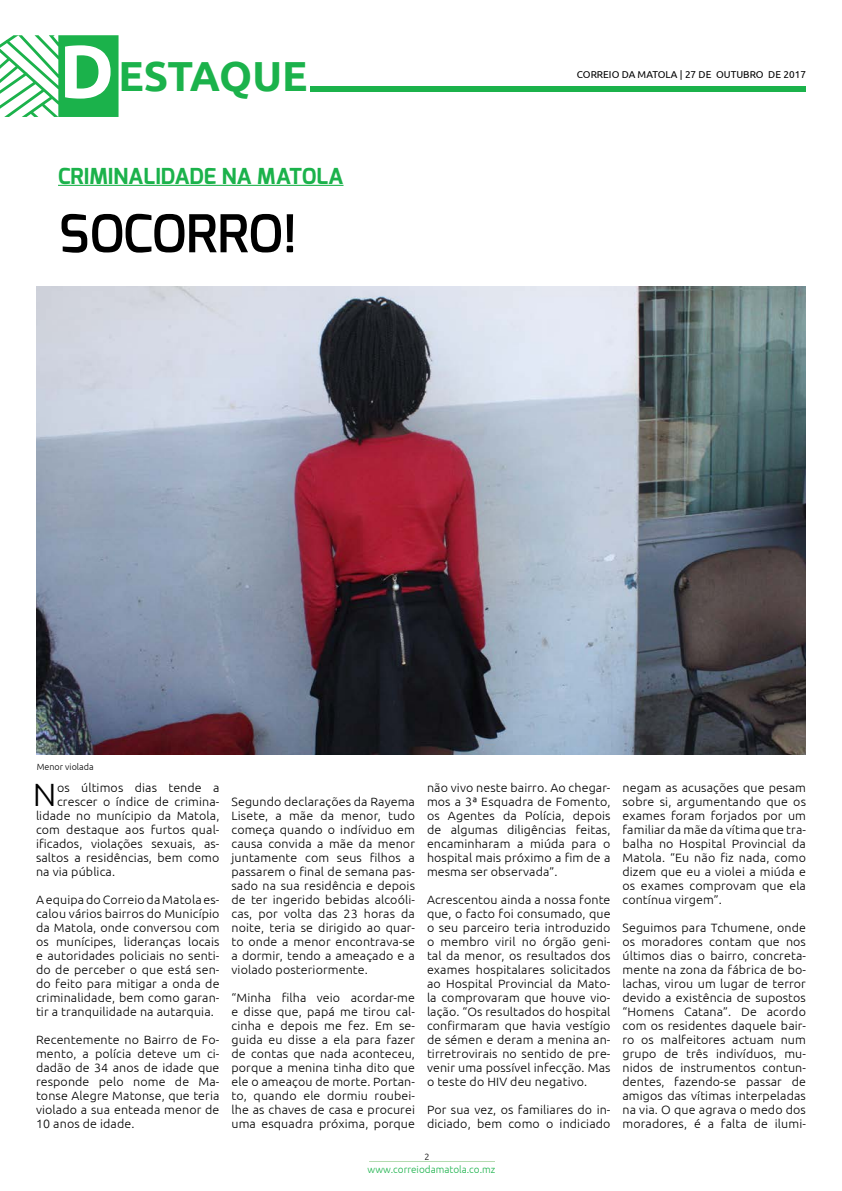
<style>
.page{position:relative;width:842px;height:1191px;background:#fff}
.page>*{position:absolute;margin:0;border:0;box-sizing:border-box;transform-origin:0 0}
.t1{font:600 52px "Exo";letter-spacing:-.01em;color:#000}
.t2{font:700 42px "Ubuntu";letter-spacing:-.01em;color:#1bb24b}
.t3{font:300 32.2px "Ubuntu";color:#000;scale:1.04 1}
.t4{font:700 22px "Exo";color:#1bb24b}
.t5{font:300 12px/14px "Ubuntu";letter-spacing:.01em;color:#000;text-align:justify;scale:1.04 1}
.t6{font:10px "Ubuntu";color:#000}
.t7{font:300 10px "Ubuntu";color:#1bb24b}
.t8{font:300 9px "Ubuntu";color:#000}
.s1{font-size:75px;color:#fff}
</style>
<div class="page">
<svg style="left:0;top:35px;width:119px;height:82px"></svg>
<hr style="left:369px;top:1161px;width:126px;height:1px;background:#b4dbb0">
<div style="left:310px;top:86px;width:496px;height:5px;background:#1bb24b"></div>
<hr style="left:58px;top:185px;width:285px;height:1px;background:#1bb24b">
<img style="left:36px;top:287px;width:770px;height:467px">
<h2 class="t2" style="left:59px;top:51px;width:250px"><span class="s1">D</span>ESTAQUE</h2>
<h3 class="t4" style="left:58px;top:162px;width:287px">CRIMINALIDADE NA MATOLA</h3>
<h1 class="t1" style="left:59px;top:200px;width:240px">SOCORRO!</h1>
<p class="t6" style="left:577px;top:69px;width:231px">CORREIO DA MATOLA | 27 DE OUTUBRO DE 2017</p>
<p class="t8" style="left:37px;top:761px;width:58px">Menor violada</p>
<h3 class="t3" style="left:33px;top:775px;width:24px">N</h3>
<p class="t5" style="left:57px;top:780px;width:158px">os últimos dias tende a</p>
<p class="t5" style="left:57px;top:794px;width:158px">crescer o índice de crimina-</p>
<p class="t5" style="left:36px;top:808px;width:178px">lidade no munícipio da Matola,</p>
<p class="t5" style="left:36px;top:822px;width:178px">com destaque aos furtos qual-</p>
<p class="t5" style="left:36px;top:836px;width:178px">ificados, violações sexuais, as-</p>
<p class="t5" style="left:36px;top:850px;width:178px">saltos a residências, bem como</p>
<p class="t5" style="left:36px;top:864px;width:78px">na via pública.</p>
<p class="t5" style="left:36px;top:892px;width:178px">A equipa do Correio da Matola es&shy;calou vários bairros do Município da Matola, onde conversou com os munícipes, lideranças locais e autoridades policiais no senti&shy;do de perceber o que está sen&shy;do feito para mitigar a onda de criminalidade, bem como garan&shy;tir a tranquilidade na autarquia.</p>
<p class="t5" style="left:36px;top:1032px;width:178px">Recentemente no Bairro de Fo&shy;mento, a polícia deteve um ci&shy;dadão de 34 anos de idade que responde pelo nome de Ma&shy;tonse Alegre Matonse, que teria violado a sua enteada menor de 10 anos de idade.</p>
<p class="t5" style="left:231px;top:794px;width:178px">Segundo declarações da Rayema Lisete, a mãe da menor, tudo começa quando o indíviduo em causa convida a mãe da menor juntamente com seus filhos a passarem o final de semana pas&shy;sado na sua residência e depois de ter ingerido bebidas alcoóli&shy;cas, por volta das 23 horas da noite, teria se dirigido ao quar&shy;to onde a menor encontrava-se a dormir, tendo a ameaçado e a violado posteriormente.</p>
<p class="t5" style="left:231px;top:990px;width:178px">“Minha filha veio acordar-me e disse que, papá me tirou cal&shy;cinha e depois me fez. Em se&shy;guida eu disse a ela para fazer de contas que nada aconteceu, porque a menina tinha dito que ele o ameaçou de morte. Portan&shy;to, quando ele dormiu roubei&shy;lhe as chaves de casa e procurei uma esquadra próxima, porque</p>
<p class="t5" style="left:427px;top:780px;width:178px">não vivo neste bairro. Ao chegar&shy;mos a 3ª Esquadra de Fomento, os Agentes da Polícia, depois de algumas diligências feitas, encaminharam a miúda para o hospital mais próximo a fim de a mesma ser observada”.</p>
<p class="t5" style="left:427px;top:892px;width:178px">Acrescentou ainda a nossa fonte que, o facto foi consumado, que o seu parceiro teria introduzido o membro viril no órgão geni&shy;tal da menor, os resultados dos exames hospitalares solicitados ao Hospital Provincial da Mato&shy;la comprovaram que houve vio&shy;lação. “Os resultados do hospital confirmaram que havia vestígio de sémen e deram a menina an&shy;tirretrovirais no sentido de pre&shy;venir uma possível infecção. Mas o teste do HIV deu negativo.</p>
<p class="t5" style="left:427px;top:1102px;width:178px">Por sua vez, os familiares do in&shy;diciado, bem como o indiciado</p>
<p class="t5" style="left:622px;top:780px;width:178px">negam as acusações que pesam sobre si, argumentando que os exames foram forjados por um familiar da mãe da vítima que tra&shy;balha no Hospital Provincial da Matola. “Eu não fiz nada, como dizem que eu a violei a miúda e os exames comprovam que ela contínua virgem”.</p>
<p class="t5" style="left:622px;top:920px;width:178px">Seguimos para Tchumene, onde os moradores contam que nos últimos dias o bairro, concreta&shy;mente na zona da fábrica de bo&shy;lachas, virou um lugar de terror devido a existência de supostos “Homens Catana”. De acordo com os residentes daquele bair&shy;ro os malfeitores actuam num grupo de três indivíduos, mu&shy;nidos de instrumentos contun&shy;dentes, fazendo-se passar de amigos das vítimas interpeladas na via. O que agrava o medo dos moradores, é a falta de ilumi-</p>
<p class="t8" style="left:424px;top:1151px;width:7px">2</p>
<p class="t7" style="left:367px;top:1163px;width:129px">www.correiodamatola.co.mz</p>
</div>
